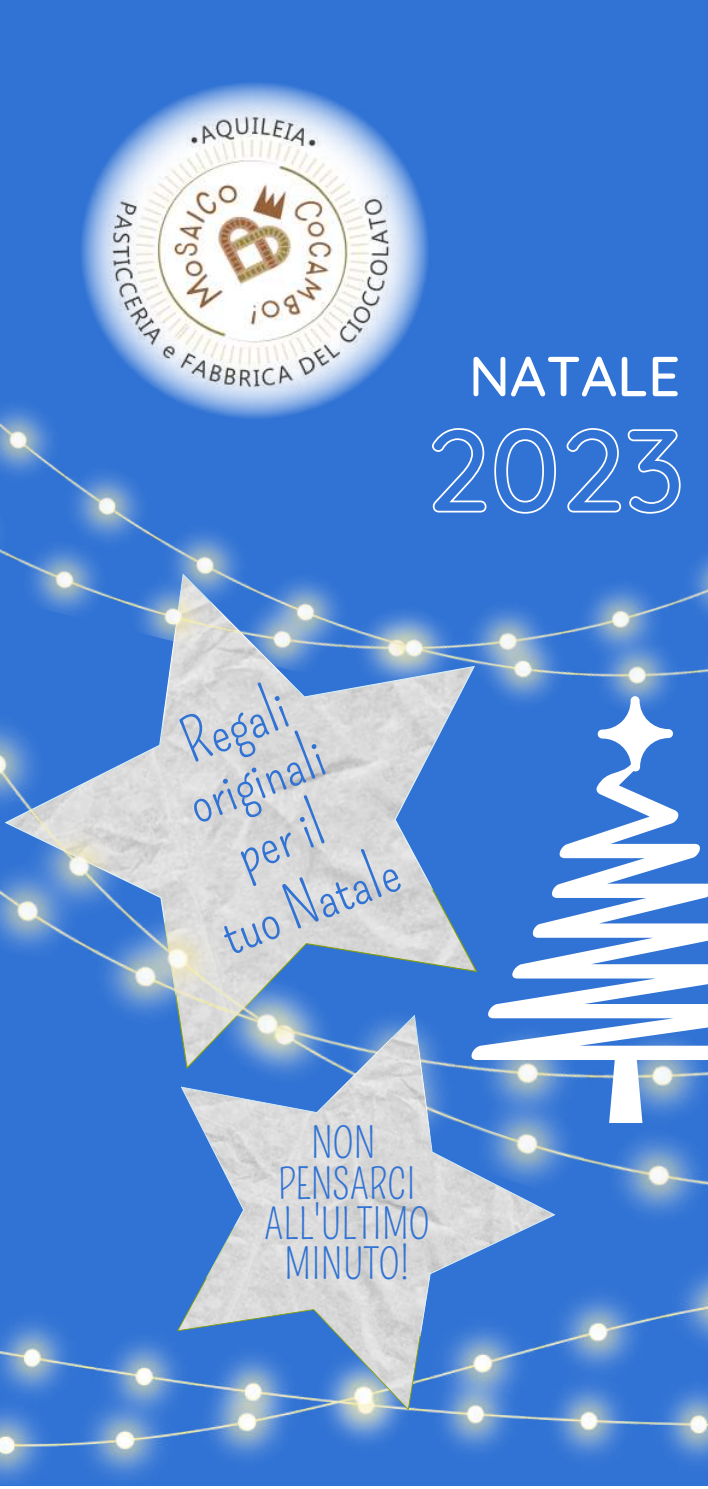
<style>
.page{position:relative;width:708px;height:1489px;background:#fff}
.page>*{position:absolute;margin:0;border:0;box-sizing:border-box;transform-origin:0 0}
.t1{font:59.25px/58.2px "Pompiere";color:#3173d4}
.t2{font:500 56.25px "Quicksand";color:#fff}
.t3{font:41.5px/40.2px "Pompiere";color:#3173d4;text-align:center}
</style>
<div class="page">
<div style="left:0;top:0;width:707px;height:1485px;background:#3173d4"></div>
<img style="left:81px;top:83px;width:347px;height:259px">
<img style="left:0;top:786px;width:707px;height:430px">
<img style="left:0;top:342px;width:707px;height:444px">
<img style="left:0;top:1273px;width:707px;height:209px">
<svg style="left:466px;top:696px;width:241px;height:426px"></svg>
<img style="left:177px;top:1014px;width:378px;height:396px">
<p class="t2" style="left:468px;top:340px;width:213px">NATALE</p>
<p class="t1" style="left:159px;top:723px;width:144px;rotate:-21deg">Regali originali</p>
<p class="t1" style="left:185px;top:837px;width:188px;line-height:70.8px;text-align:center;rotate:-21deg">per il<br>tuo Natale</p>
<p class="t3" style="left:264px;top:1124px;width:166px">NON<br>PENSARCI<br>ALL'ULTIMO<br>MINUTO!</p>
</div>
